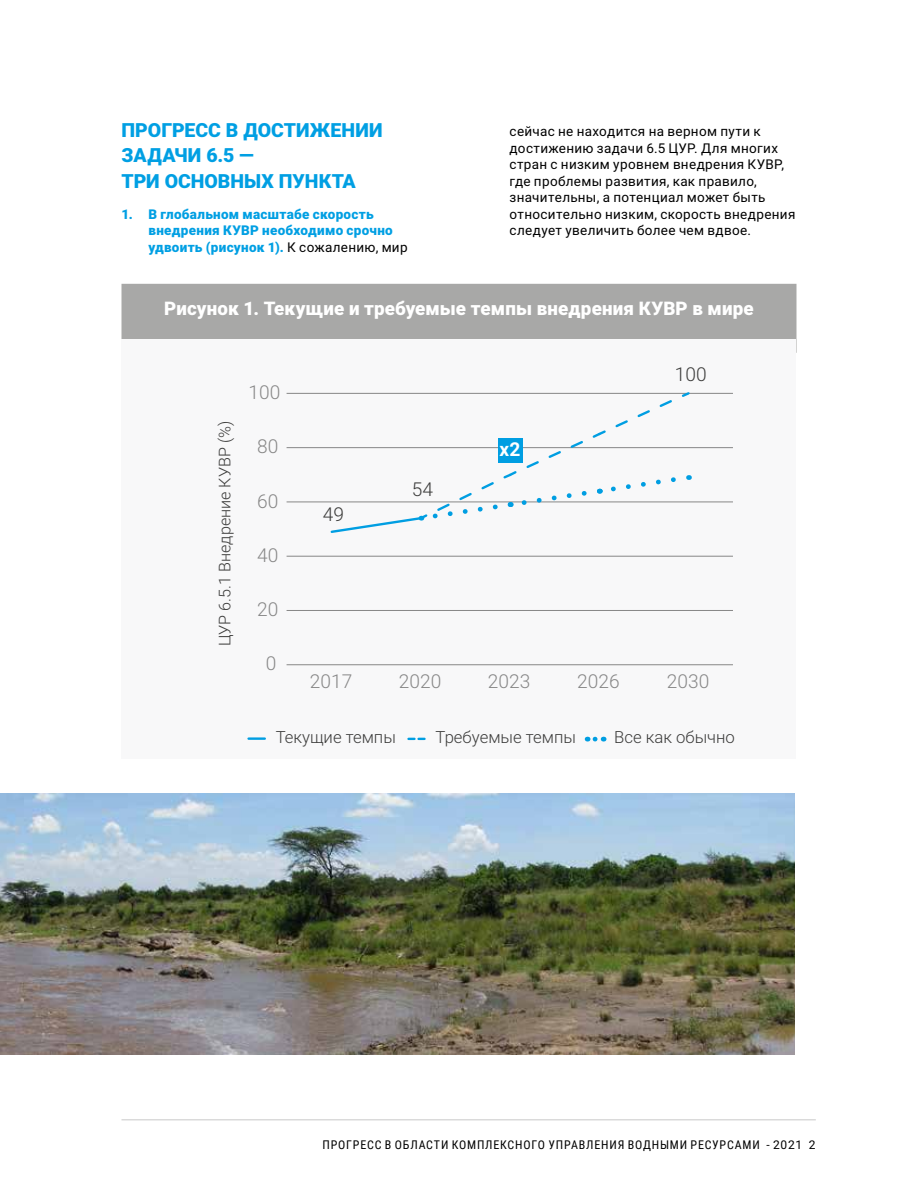
<style>
.page{position:relative;width:918px;height:1188px;background:#fff}
.page>*{position:absolute;margin:0;border:0;box-sizing:border-box;transform-origin:0 0}
.t1{font:900 19.5px/25.5px "Roboto";color:#009fe3}
.t2{font:300 19.2px "Roboto";color:#878787}
.t3{font:300 19.2px "Roboto";color:#3c3c3b}
.t4{font:700 19.2px "Roboto";color:#fff}
.t5{font:900 18.75px "Roboto";letter-spacing:.01em;color:#fff}
.t6{font:300 16.8px "Roboto";color:#3c3c3b}
.t7{font:300 16.2px "Roboto";color:#3c3c3b}
.t8{font:13.5px/16.5px "Roboto";letter-spacing:.02em;color:#000}
.t9{font:900 13.5px/16.5px "Roboto";letter-spacing:.02em;color:#009fe3}
.t10{font:12px "Roboto Condensed";letter-spacing:.065em;color:#000}
.s1{font-weight:400;color:#000}
.s2{font-family:"Roboto"}
</style>
<div class="page">
<hr style="left:122px;top:1119px;width:694px;height:1px;background:#dadada">
<div style="left:122px;top:284px;width:674px;height:69px;background:#a8a8a7"></div>
<div style="left:122px;top:339px;width:674px;height:420px;background:#f8f8f9"></div>
<hr style="left:287px;top:665px;width:446px;height:1px;background:#878787">
<hr style="left:287px;top:610px;width:446px;height:1px;background:#878787">
<hr style="left:287px;top:556px;width:446px;height:1px;background:#878787">
<hr style="left:287px;top:502px;width:446px;height:1px;background:#878787">
<hr style="left:287px;top:447px;width:446px;height:1px;background:#878787">
<hr style="left:287px;top:393px;width:446px;height:1px;background:#878787">
<svg style="left:329px;top:392px;width:363px;height:141px"></svg>
<div style="left:498px;top:438px;width:24px;height:25px;background:#009ee2"></div>
<hr style="left:249px;top:737px;width:16px;height:3px;background:#009ee2">
<svg style="left:409px;top:738px;width:16px;height:2px"></svg>
<svg style="left:595px;top:737px;width:9px;height:5px"></svg>
<img style="left:0;top:793px;width:795px;height:261px">
<h1 class="t1" style="left:122px;top:116px;width:263px">ПРОГРЕСС В ДОСТИЖЕНИИ<br>ЗАДАЧИ 6.5 —<br>ТРИ ОСНОВНЫХ ПУНКТА</h1>
<p class="t9" style="left:148px;top:205px;width:261px;text-indent:-27px">1. В глобальном масштабе скорость внедрения КУВР необходимо срочно удвоить (рисунок 1). <span class="s1">К сожалению, мир</span></p>
<p class="t8" style="left:510px;top:123px;width:287px">сейчас не находится на верном пути к достижению задачи 6.5 ЦУР. Для многих стран с низким уровнем внедрения КУВР, где проблемы развития, как правило, значительны, а потенциал может быть относительно низким, скорость внедрения следует увеличить более чем вдвое.</p>
<h3 class="t5" style="left:164px;top:295px;width:591px">Рисунок 1. Текущие и требуемые темпы внедрения КУВР в мире</h3>
<p class="t7" style="left:214px;top:646px;width:227px;rotate:-90deg">ЦУР 6.5.1 Внедрение КУВР (%)</p>
<h2 class="t2" style="left:249px;top:379px;width:33px">100</h2>
<h2 class="t2" style="left:257px;top:433px;width:23px">80</h2>
<h2 class="t2" style="left:257px;top:487px;width:23px">60</h2>
<h2 class="t2" style="left:257px;top:542px;width:23px">40</h2>
<h2 class="t2" style="left:257px;top:596px;width:23px">20</h2>
<h2 class="t2" style="left:266px;top:650px;width:12px">0</h2>
<h2 class="t3" style="left:323px;top:501px;width:23px">49</h2>
<h2 class="t3" style="left:412px;top:476px;width:23px">54</h2>
<h2 class="t4" style="left:500px;top:436px;width:22px">x2</h2>
<h2 class="t3" style="left:675px;top:361px;width:33px">100</h2>
<h2 class="t2" style="left:310px;top:668px;width:44px">2017</h2>
<h2 class="t2" style="left:399px;top:668px;width:44px">2020</h2>
<h2 class="t2" style="left:488px;top:668px;width:44px">2023</h2>
<h2 class="t2" style="left:577px;top:668px;width:44px">2026</h2>
<h2 class="t2" style="left:667px;top:668px;width:44px">2030</h2>
<p class="t6" style="left:276px;top:726px;width:122px">Текущие темпы</p>
<p class="t6" style="left:436px;top:726px;width:142px">Требуемые темпы</p>
<p class="t6" style="left:614px;top:726px;width:122px">Все как обычно</p>
<p class="t10" style="left:322px;top:1136px;width:495px">ПРОГРЕСС В ОБЛАСТИ КОМПЛЕКСНОГО УПРАВЛЕНИЯ ВОДНЫМИ РЕСУРСАМИ <span class="s2">- 2021 2</span></p>
</div>
